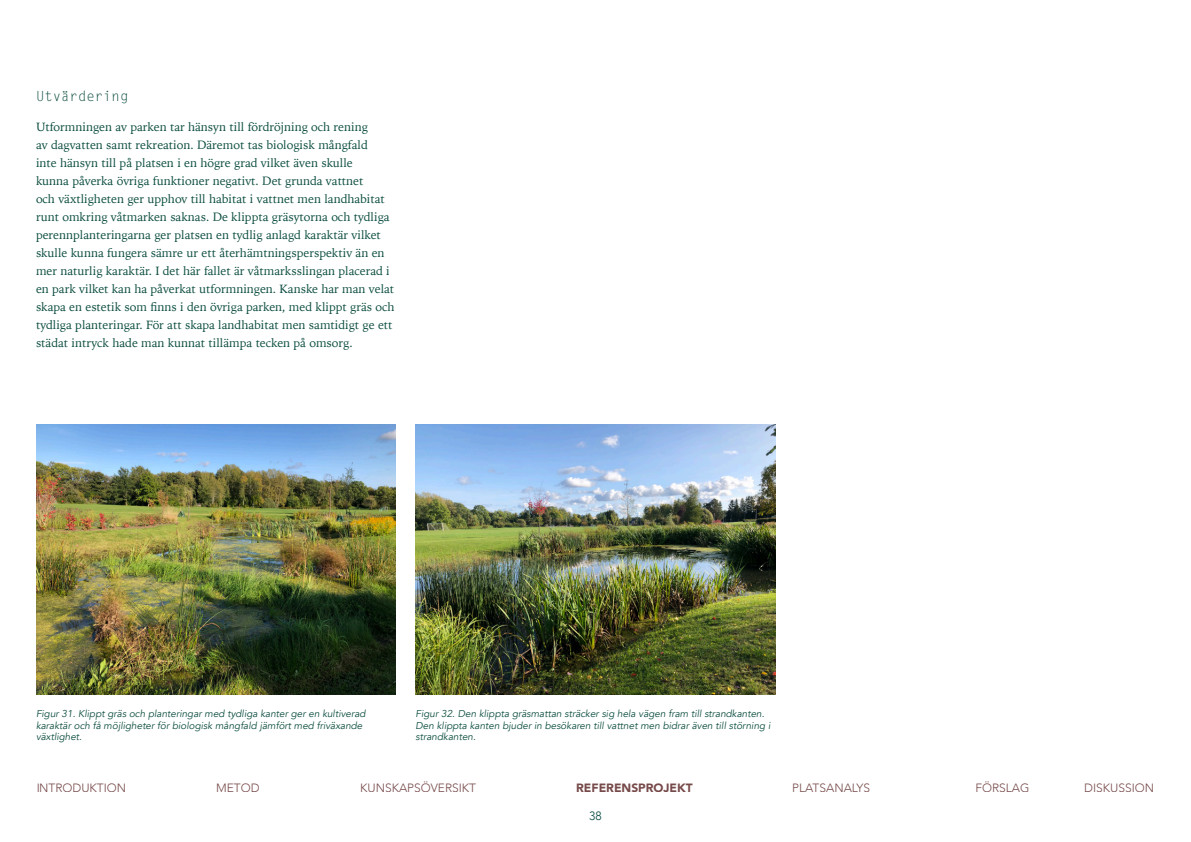
<style>
.page{position:relative;width:1191px;height:842px;background:#fff}
.page>*{position:absolute;margin:0;border:0;box-sizing:border-box;transform-origin:0 0}
.t1{font:14px "Letter Gothic Std";color:#0b4d3f}
.t2{font:12px/18px "Iowan Old Style";color:#0b4d3f}
.t3{font:300 12px "Avenir";color:#501616}
.t4{font:900 12px "Avenir";color:#501616}
.t5{font:300 12px "Avenir";color:#084c41}
.t6{font:italic 9.9px/11.9px "Avenir";color:#0b4d3f}
</style>
<div class="page">
<img style="left:415px;top:425px;width:360px;height:270px">
<img style="left:36px;top:425px;width:360px;height:270px">
<p class="t1" style="left:36px;top:88px;width:94px">Utvärdering</p>
<p class="t2" style="left:36px;top:117px;width:360px">Utformningen av parken tar hänsyn till fördröjning och rening<br>av dagvatten samt rekreation. Däremot tas biologisk mångfald<br>inte hänsyn till på platsen i en högre grad vilket även skulle<br>kunna påverka övriga funktioner negativt. Det grunda vattnet<br>och växtligheten ger upphov till habitat i vattnet men landhabitat runt omkring våtmarken saknas. De klippta gräsytorna och tydliga perennplanteringarna ger platsen en tydlig anlagd karaktär vilket skulle kunna fungera sämre ur ett återhämtningsperspektiv än en mer naturlig karaktär. I det här fallet är våtmarksslingan placerad i en park vilket kan ha påverkat utformningen. Kanske har man velat skapa en estetik som finns i den övriga parken, med klippt gräs och tydliga planteringar. För att skapa landhabitat men samtidigt ge ett städat intryck hade man kunnat tillämpa tecken på omsorg.</p>
<p class="t6" style="left:36px;top:707px;width:331px">Figur 31. Klippt gräs och planteringar med tydliga kanter ger en kultiverad karaktär och få möjligheter för biologisk mångfald jämfört med friväxande växtlighet.</p>
<p class="t6" style="left:415px;top:707px;width:356px">Figur 32. Den klippta gräsmattan sträcker sig hela vägen fram till strandkanten.<br>Den klippta kanten bjuder in besökaren till vattnet men bidrar även till störning i strandkanten.</p>
<p class="t3" style="left:36px;top:780px;width:92px">INTRODUKTION</p>
<p class="t3" style="left:216px;top:780px;width:45px">METOD</p>
<p class="t3" style="left:360px;top:780px;width:118px">KUNSKAPSÖVERSIKT</p>
<p class="t4" style="left:576px;top:777px;width:118px">REFERENSPROJEKT</p>
<p class="t3" style="left:792px;top:780px;width:79px">PLATSANALYS</p>
<p class="t3" style="left:975px;top:780px;width:56px">FÖRSLAG</p>
<p class="t3" style="left:1084px;top:780px;width:72px">DISKUSSION</p>
<p class="t5" style="left:589px;top:809px;width:14px">38</p>
</div>
